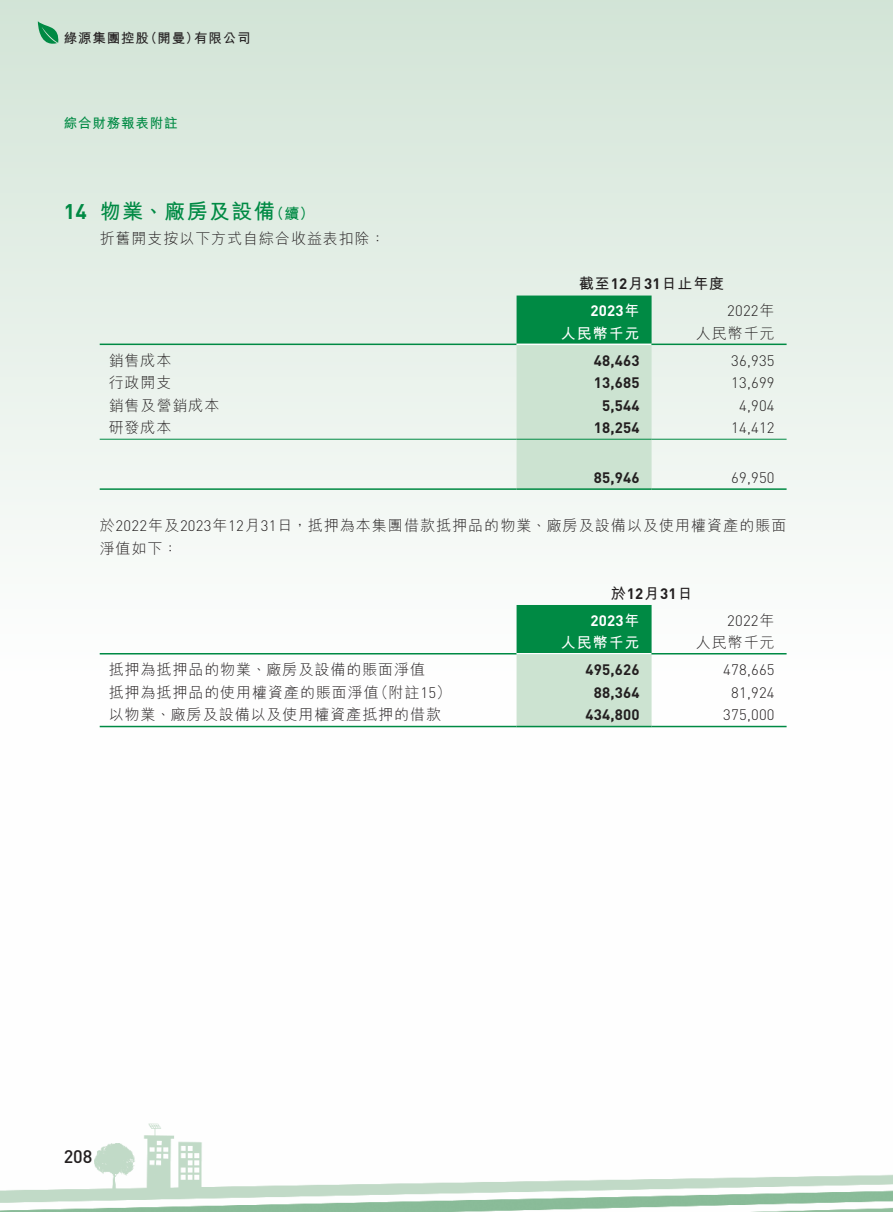
<style>
.page{position:relative;width:893px;height:1212px;background:#fff}
.page>*{position:absolute;margin:0;border:0;box-sizing:border-box;transform-origin:0 0}
._03_H1{font:700 21px "M Hei HK";letter-spacing:.06em;color:#008a44}
.t1{font:500 18px "DIN Pro";color:#231f20}
._15_Table_Stub{font:300 15px "M Hei HK";letter-spacing:.065em;color:#231f20}
._01_Body_Text{font:300 15px/22.5px "M Hei HK";letter-spacing:.07em;color:#231f20}
._01_Body_Text-2{font:300 15px "DIN Pro";letter-spacing:.015em;color:#231f20}
._01_Body_Text-3{font:700 15px "DIN Pro";letter-spacing:.01em;color:#231f20}
._01_Body_Text-4{font:700 15px "M Hei HK";letter-spacing:.06em;color:#231f20}
._01_Body_Text-5{font:700 15px "DIN Pro";letter-spacing:.01em;color:#fff}
._01_Body_Text-6{font:700 15px "M Hei HK";letter-spacing:.06em;color:#fff}
.t2{font:700 13.5px "M Hei HK";letter-spacing:.06em;color:#231f20}
.t3{font:700 13.5px "M Hei HK";letter-spacing:.06em;color:#008a44}
.s1{font-family:"DIN Pro"}
.s2{font-size:15px}
.s3{font-family:"M Hei HK"}
</style>
<div class="page">
<div style="left:0;top:0;width:893px;height:1212px;background:linear-gradient(to bottom,#ddebe0,#fff)"></div>
<svg style="left:38px;top:21px;width:21px;height:23px"></svg>
<svg style="left:517px;top:296px;width:135px;height:192px;background:#98ccad"></svg>
<hr style="left:100px;top:344px;width:417px;height:1px;background:#008a44">
<hr style="left:517px;top:344px;width:135px;height:1px;background:#fff">
<hr style="left:652px;top:344px;width:135px;height:1px;background:#008a44">
<hr style="left:100px;top:439px;width:417px;height:1px;background:#008a44">
<hr style="left:517px;top:439px;width:135px;height:1px;background:#008a44">
<hr style="left:652px;top:439px;width:135px;height:1px;background:#008a44">
<hr style="left:100px;top:488px;width:417px;height:2px;background:#008a44">
<hr style="left:517px;top:488px;width:135px;height:2px;background:#008a44">
<hr style="left:652px;top:488px;width:135px;height:2px;background:#008a44">
<svg style="left:517px;top:605px;width:135px;height:121px;background:#7abf98"></svg>
<hr style="left:100px;top:653px;width:417px;height:1px;background:#008a44">
<hr style="left:517px;top:653px;width:135px;height:1px;background:#fff">
<hr style="left:652px;top:653px;width:135px;height:1px;background:#008a44">
<hr style="left:100px;top:726px;width:417px;height:1px;background:#008a44">
<hr style="left:517px;top:726px;width:135px;height:1px;background:#008a44">
<hr style="left:652px;top:726px;width:135px;height:1px;background:#008a44">
<p class="t2" style="left:64px;top:28px;width:189px">綠源集團控股（開曼）有限公司</p>
<p class="t3" style="left:64px;top:113px;width:115px">綜合財務報表附註</p>
<p class="_03_H1" style="left:64px;top:196px;width:252px"><span class="s1">14</span> 物業、廠房及設備<span class="s2">（續）</span></p>
<p class="_01_Body_Text" style="left:100px;top:227px;width:287px">折舊開支按以下方式自綜合收益表扣除：</p>
<p class="_01_Body_Text-4" style="left:579px;top:273px;width:147px">截至<span class="s1">12</span>月<span class="s1">31</span>日止年度</p>
<p class="_01_Body_Text-5" style="left:591px;top:300px;width:51px">2023<span class="s3">年</span></p>
<p class="_01_Body_Text-2" style="left:727px;top:300px;width:49px">2022<span class="s3">年</span></p>
<p class="_01_Body_Text-6" style="left:561px;top:322px;width:80px">人民幣千元</p>
<p class="_01_Body_Text" style="left:696px;top:321px;width:80px">人民幣千元</p>
<p class="_15_Table_Stub" style="left:109px;top:350px;width:64px">銷售成本</p>
<p class="_01_Body_Text-3" style="left:594px;top:350px;width:47px">48,463</p>
<p class="_01_Body_Text-2" style="left:731px;top:350px;width:45px">36,935</p>
<p class="_15_Table_Stub" style="left:109px;top:372px;width:64px">行政開支</p>
<p class="_01_Body_Text-3" style="left:594px;top:372px;width:47px">13,685</p>
<p class="_01_Body_Text-2" style="left:731px;top:372px;width:45px">13,699</p>
<p class="_15_Table_Stub" style="left:109px;top:395px;width:112px">銷售及營銷成本</p>
<p class="_01_Body_Text-3" style="left:602px;top:395px;width:39px">5,544</p>
<p class="_01_Body_Text-2" style="left:739px;top:395px;width:37px">4,904</p>
<p class="_15_Table_Stub" style="left:109px;top:417px;width:64px">研發成本</p>
<p class="_01_Body_Text-3" style="left:594px;top:417px;width:47px">18,254</p>
<p class="_01_Body_Text-2" style="left:731px;top:417px;width:45px">14,412</p>
<p class="_01_Body_Text-3" style="left:594px;top:467px;width:47px">85,946</p>
<p class="_01_Body_Text-2" style="left:731px;top:467px;width:45px">69,950</p>
<p class="_01_Body_Text" style="left:100px;top:514px;width:688px">於<span class="s1">2022</span>年及<span class="s1">2023</span>年<span class="s1">12</span>月<span class="s1">31</span>日，抵押為本集團借款抵押品的物業、廠房及設備以及使用權資產的賬面淨值如下：</p>
<p class="_01_Body_Text-3" style="left:611px;top:583px;width:83px"><span class="s3">於</span>12<span class="s3">月</span>31<span class="s3">日</span></p>
<p class="_01_Body_Text-5" style="left:591px;top:610px;width:51px">2023<span class="s3">年</span></p>
<p class="_01_Body_Text-2" style="left:727px;top:610px;width:49px">2022<span class="s3">年</span></p>
<p class="_01_Body_Text-6" style="left:561px;top:632px;width:80px">人民幣千元</p>
<p class="_01_Body_Text" style="left:696px;top:631px;width:80px">人民幣千元</p>
<p class="_15_Table_Stub" style="left:109px;top:659px;width:318px">抵押為抵押品的物業、廠房及設備的賬面淨值</p>
<p class="_01_Body_Text-3" style="left:585px;top:659px;width:56px">495,626</p>
<p class="_01_Body_Text-2" style="left:723px;top:659px;width:53px">478,665</p>
<p class="_15_Table_Stub" style="left:109px;top:681px;width:344px">抵押為抵押品的使用權資產的賬面淨值（附註<span class="s1">15</span>）</p>
<p class="_01_Body_Text-3" style="left:594px;top:682px;width:47px">88,364</p>
<p class="_01_Body_Text-2" style="left:731px;top:682px;width:45px">81,924</p>
<p class="_15_Table_Stub" style="left:109px;top:704px;width:334px">以物業、廠房及設備以及使用權資產抵押的借款</p>
<p class="_01_Body_Text-3" style="left:585px;top:704px;width:56px">434,800</p>
<p class="_01_Body_Text-2" style="left:723px;top:704px;width:53px">375,000</p>
<p class="t1" style="left:64px;top:1144px;width:30px">208</p>
</div>
